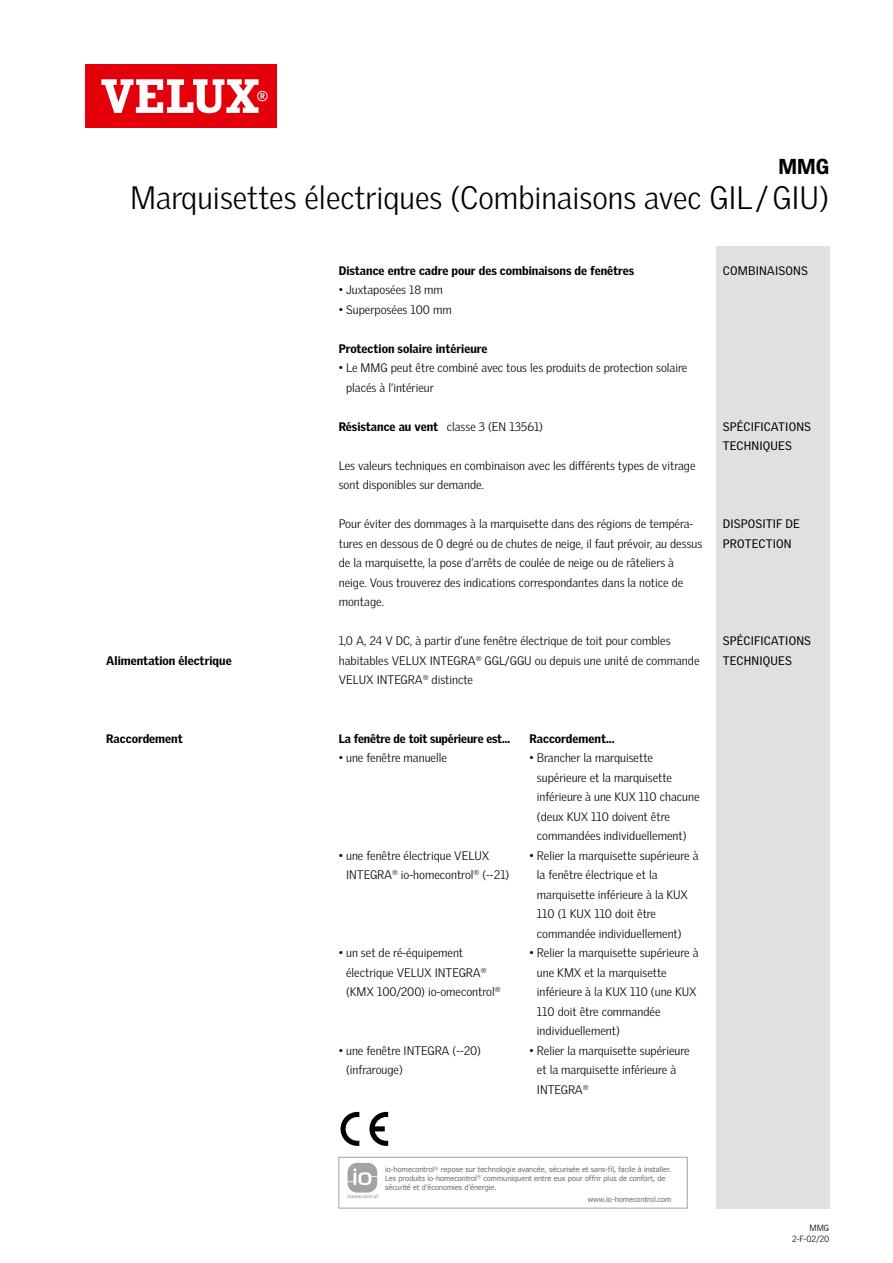
<style>
.page{position:relative;width:893px;height:1263px;background:#fff}
.page>*{position:absolute;margin:0;border:0;box-sizing:border-box;transform-origin:0 0}
.t1{font:300 31.5px "Velux Gothic";color:#000}
.t2{font:900 21px "Velux Gothic";color:#000}
.t3{font:300 12px/19.5px "Velux Gothic";color:#000}
.t4{font:900 12px "Velux Gothic";color:#000}
.t5{font:12px/19.5px "Velux Gothic";letter-spacing:.01em;color:#000}
.t6{font:300 8.7px/10.5px "Velux Gothic";letter-spacing:-.01em;color:#000;text-align:right}
.t7{font:7.35px/8.9px "Tahoma";letter-spacing:.01em;color:#6e6e6e}
.s1{font-size:11.7px}
.s2{font-weight:300}
</style>
<div class="page">
<div style="left:85px;top:64px;width:191px;height:64px;background:#e3000b"></div>
<svg style="left:101px;top:79px;width:167px;height:34px"></svg>
<div style="left:716px;top:247px;width:113px;height:962px;background:#e0e0de"></div>
<svg style="left:369px;top:1112px;width:19px;height:34px"></svg>
<svg style="left:341px;top:1112px;width:18px;height:34px"></svg>
<div style="left:339px;top:1157px;width:348px;height:51px;border:1px solid #a2a3a3"></div>
<svg style="left:348px;top:1163px;width:31px;height:35px"></svg>
<h2 class="t2" style="left:778px;top:153px;width:52px">MMG</h2>
<h1 class="t1" style="left:130px;top:179px;width:701px">Marquisettes électriques (Combinaisons avec GIL/GIU)</h1>
<p class="t4" style="left:106px;top:653px;width:127px">Alimentation électrique</p>
<p class="t4" style="left:106px;top:731px;width:78px">Raccordement</p>
<p class="t4" style="left:339px;top:263px;width:297px">Distance entre cadre pour des combinaisons de fenêtres</p>
<p class="t3" style="left:339px;top:280px;width:106px">• Juxtaposées <span class="s1">18</span> mm</p>
<p class="t3" style="left:339px;top:299px;width:114px">• Superposées 100 mm</p>
<p class="t4" style="left:339px;top:341px;width:150px">Protection solaire intérieure</p>
<p class="t3" style="left:346px;top:358px;width:343px;text-indent:-7px">• Le MMG peut être combiné avec tous les produits de protection solaire placés à l’intérieur</p>
<p class="t4" style="left:339px;top:419px;width:206px">Résistance au vent <span class="s2">classe 3 (EN 13561)</span></p>
<p class="t3" style="left:339px;top:455px;width:358px">Les valeurs techniques en combinaison avec les différents types de vitrage sont disponibles sur demande.</p>
<p class="t3" style="left:339px;top:514px;width:365px">Pour éviter des dommages à la marquisette dans des régions de tempéra&shy;tures en dessous de 0 degré ou de chutes de neige, il faut prévoir, au dessus de la marquisette, la pose d’arrêts de coulée de neige ou de râteliers à neige. Vous trouverez des indications correspondantes dans la notice de montage.</p>
<p class="t3" style="left:339px;top:631px;width:362px">1,0 A, 24 V DC, à partir d’une fenêtre électrique de toit pour combles habitables VELUX INTEGRA<sup>®</sup> GGL/GGU ou depuis une unité de commande<br>VELUX INTEGRA<sup>®</sup> distincte</p>
<p class="t4" style="left:339px;top:731px;width:173px">La fenêtre de toit supérieure est...</p>
<p class="t3" style="left:339px;top:748px;width:110px">• une fenêtre manuelle</p>
<p class="t3" style="left:346px;top:845px;width:165px;text-indent:-7px">• une fenêtre électrique VELUX<br>INTEGRA<sup>®</sup> io-homecontrol<sup>®</sup> (--21)</p>
<p class="t3" style="left:346px;top:943px;width:156px;text-indent:-7px">• un set de ré-équipement électrique VELUX INTEGRA<sup>® </sup>(KMX 100/200) io-omecontrol<sup>®</sup></p>
<p class="t3" style="left:346px;top:1040px;width:136px;text-indent:-7px">• une fenêtre INTEGRA (--20) (infrarouge)</p>
<p class="t4" style="left:530px;top:731px;width:86px">Raccordement...</p>
<p class="t3" style="left:537px;top:748px;width:164px;text-indent:-7px">• Brancher la marquisette supérieure et la marquisette inférieure à une KUX 110 chacune (deux KUX 110 doivent être commandées individuellement)</p>
<p class="t3" style="left:537px;top:845px;width:163px;text-indent:-7px">• Relier la marquisette supérieure à la fenêtre électrique et la marquisette inférieure à la KUX<br>110 (1 KUX 110 doit être commandée individuellement)</p>
<p class="t3" style="left:537px;top:943px;width:163px;text-indent:-7px">• Relier la marquisette supérieure à une KMX et la marquisette inférieure à la KUX 110 (une KUX<br>110 doit être commandée individuellement)</p>
<p class="t3" style="left:537px;top:1040px;width:154px;text-indent:-7px">• Relier la marquisette supérieure et la marquisette inférieure à<br>INTEGRA<sup>®</sup></p>
<p class="t5" style="left:723px;top:260px;width:87px">COMBINAISONS</p>
<p class="t5" style="left:723px;top:416px;width:90px">SPÉCIFICATIONS<br>TECHNIQUES</p>
<p class="t5" style="left:723px;top:514px;width:79px">DISPOSITIF DE<br>PROTECTION</p>
<p class="t5" style="left:723px;top:631px;width:90px">SPÉCIFICATIONS<br>TECHNIQUES</p>
<p class="t7" style="left:385px;top:1164px;width:288px">io-homecontrol<sup>®</sup> repose sur technologie avancée, sécurisée et sans-fil, facile à installer.<br>Les produits io-homecontrol<sup>®</sup> communiquent entre eux pour offrir plus de confort, de sécurité et d’économies d’énergie.</p>
<p class="t7" style="left:588px;top:1194px;width:85px">www.io-homecontrol.com</p>
<p class="t6" style="left:792px;top:1223px;width:39px">MMG<br>2-F-02/20</p>
</div>
